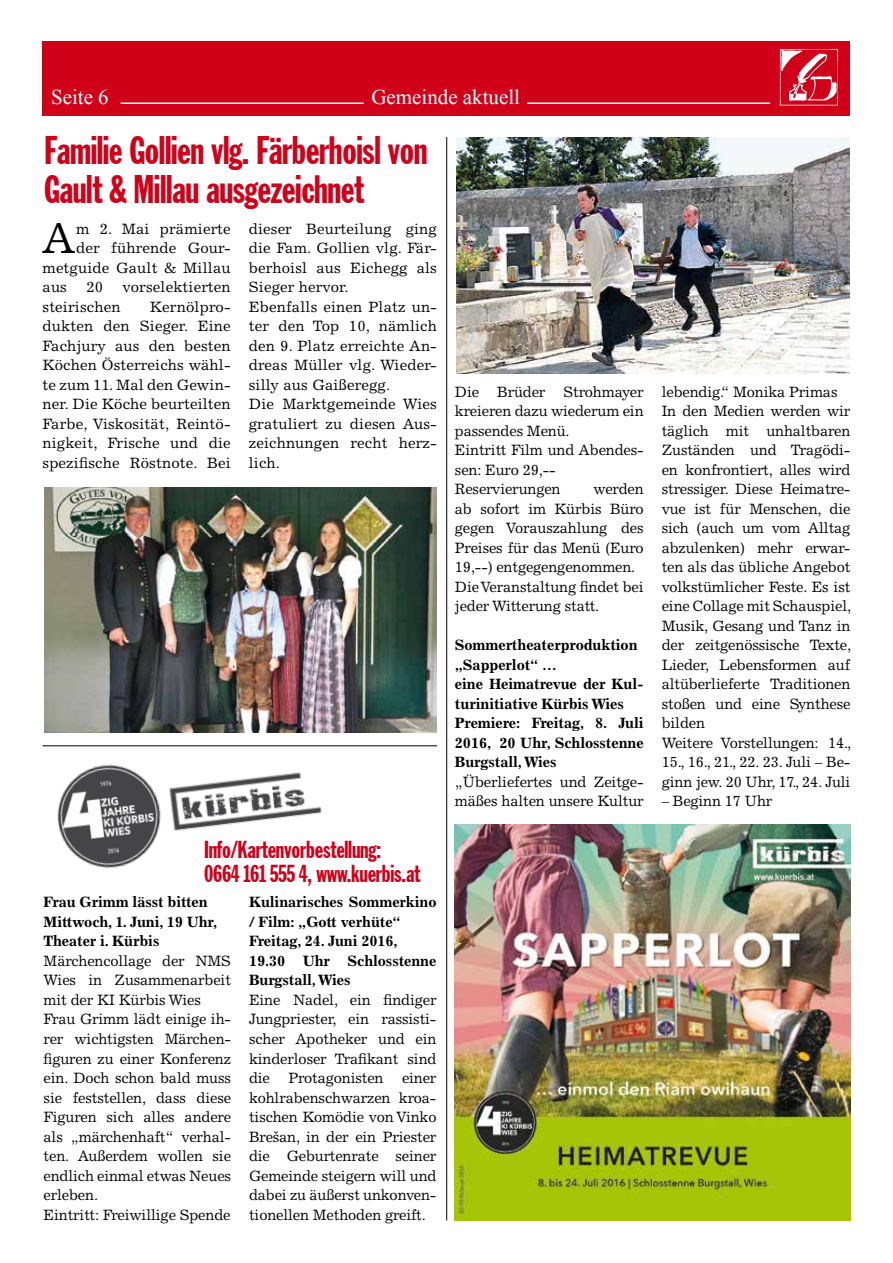
<style>
.page{position:relative;width:893px;height:1263px;background:#fff}
.page>*{position:absolute;margin:0;border:0;box-sizing:border-box;transform-origin:0 0}
.t1{font:43.5px "Excelsior LT Std";color:#000}
.t2{font:extra-condensed 39px/39px "Franklin Gothic";letter-spacing:-.01em;color:#d10019}
.t3{font:extra-condensed 24px/24px "Franklin Gothic";letter-spacing:-.01em;color:#d10019}
.t4{font:21px "Times New Roman";color:#fff}
.t5{font:15px/19.5px "Excelsior LT Std";letter-spacing:-.01em;color:#000}
.t6{font:15px/19.5px "Excelsior LT Std";letter-spacing:.01em;color:#000}
.t7{font:700 15px/19.5px "Excelsior LT Std";letter-spacing:-.01em;color:#000}
</style>
<div class="page">
<hr style="left:446px;top:137px;width:1px;height:1083px;background:#000">
<div style="left:42px;top:42px;width:808px;height:74px;background:#d10019"></div>
<img style="left:779px;top:49px;width:60px;height:57px">
<hr style="left:527px;top:102px;width:243px;height:2px;background:#fff">
<hr style="left:121px;top:102px;width:243px;height:2px;background:#fff">
<img style="left:456px;top:138px;width:394px;height:235px">
<img style="left:44px;top:487px;width:393px;height:245px">
<img style="left:455px;top:825px;width:395px;height:395px">
<img style="left:47px;top:746px;width:287px;height:123px">
<hr style="left:42px;top:745px;width:395px;height:1px;background:#000">
<h3 class="t4" style="left:51px;top:83px;width:59px">Seite 6</h3>
<h3 class="t4" style="left:371px;top:83px;width:150px">Gemeinde aktuell</h3>
<h2 class="t2" style="left:44px;top:132px;width:385px">Familie Gollien vlg. Färberhoisl von<br>Gault &amp; Millau ausgezeichnet</h2>
<h1 class="t1" style="left:42px;top:213px;width:35px">A</h1>
<p class="t6" style="left:76px;top:219px;width:156px">m 2. Mai prämierte</p>
<p class="t6" style="left:76px;top:238px;width:156px">der führende Gour-</p>
<p class="t6" style="left:43px;top:258px;width:190px">metguide Gault &amp; Millau</p>
<p class="t5" style="left:43px;top:277px;width:26px">aus</p>
<p class="t5" style="left:86px;top:277px;width:18px">20</p>
<p class="t6" style="left:122px;top:277px;width:110px">vorselektierten</p>
<p class="t6" style="left:43px;top:297px;width:79px">steirischen</p>
<p class="t5" style="left:43px;top:297px;width:190px;text-align:justify;text-indent:107px">Kernölpro&shy;dukten den Sieger. Eine Fachjury aus den besten Köchen Österreichs wähl&shy;te zum 11. Mal den Gewin&shy;ner. Die Köche beurteilten Farbe, Viskosität, Reintö&shy;nigkeit, Frische und die spezifische Röstnote. Bei</p>
<p class="t6" style="left:249px;top:219px;width:190px">dieser Beurteilung ging die Fam. Gollien vlg. Fär&shy;berhoisl aus Eichegg als<br>Sieger hervor.<br>Ebenfalls einen Platz un&shy;ter den Top 10, nämlich den 9. Platz erreichte An&shy;dreas Müller vlg. Wieder&shy;silly aus Gaißeregg.<br>Die Marktgemeinde Wies gratuliert zu diesen Aus&shy;zeichnungen recht herz&shy;lich.</p>
<h3 class="t3" style="left:204px;top:838px;width:218px">Info/Kartenvorbestellung:<br>0664 161 555 4, www.kuerbis.at</h3>
<p class="t7" style="left:44px;top:893px;width:175px">Frau Grimm lässt bitten<br>Mittwoch, 1. Juni, 19 Uhr,<br>Theater i. Kürbis</p>
<p class="t5" style="left:44px;top:951px;width:189px">Märchencollage der NMS<br>Wies in Zusammenarbeit mit der KI Kürbis Wies<br>Frau Grimm lädt einige ih&shy;rer wichtigsten Märchen&shy;figuren zu einer Konferenz ein. Doch schon bald muss sie feststellen, dass diese<br>Figuren sich alles andere als „märchenhaft“ verhal&shy;ten. Außerdem wollen sie endlich einmal etwas Neues erleben.<br>Eintritt: Freiwillige Spende</p>
<p class="t7" style="left:249px;top:893px;width:189px">Kulinarisches Sommerkino / Film: „Gott verhüte“<br>Freitag, 24. Juni 2016,<br>19.30 Uhr Schlosstenne<br>Burgstall, Wies</p>
<p class="t5" style="left:249px;top:990px;width:189px;text-align:justify">Eine Nadel, ein findiger Jungpriester, ein rassisti&shy;scher Apotheker und ein kinderloser Trafikant sind die Protagonisten einer kohlrabenschwarzen kroa&shy;tischen Komödie von Vinko Brešan, in der ein Priester die Geburtenrate seiner Gemeinde steigern will und dabei zu äußerst unkonven&shy;tionellen Methoden greift.</p>
<p class="t5" style="left:455px;top:382px;width:190px">Die Brüder Strohmayer kreieren dazu wiederum ein passendes Menü.<br>Eintritt Film und Abendes&shy;sen: Euro 29,--<br>Reservierungen</p>
<p class="t5" style="left:455px;top:480px;width:190px;text-indent:138px">werden ab sofort im Kürbis Büro gegen Vorauszahlung des<br>Preises für das Menü (Euro<br>19,--) entgegengenommen.<br>Die Veranstaltung findet bei jeder Witterung statt.</p>
<p class="t7" style="left:455px;top:636px;width:190px">Sommertheaterproduktion „Sapperlot“ …<br>eine Heimatrevue der Kul&shy;turinitiative Kürbis Wies<br>Premiere: Freitag, 8. Juli<br>2016, 20 Uhr, Schlosstenne<br>Burgstall, Wies</p>
<p class="t5" style="left:455px;top:772px;width:190px">„Überliefertes und Zeitge&shy;mäßes halten unsere Kultur</p>
<p class="t5" style="left:662px;top:382px;width:191px">lebendig.“ Monika Primas<br>In den Medien werden wir täglich mit unhaltbaren<br>Zuständen und Tragödi&shy;en konfrontiert, alles wird stressiger. Diese Heimatre&shy;vue ist für Menschen, die sich (auch um vom Alltag abzulenken) mehr erwar&shy;ten als das übliche Angebot volkstümlicher Feste. Es ist eine Collage mit Schauspiel,<br>Musik, Gesang und Tanz in der zeitgenössische Texte,<br>Lieder, Lebensformen auf altüberlieferte Traditionen stoßen und eine Synthese bilden<br>Weitere Vorstellungen: 14.,<br>15., 16., 21., 22. 23. Juli – Be&shy;ginn jew. 20 Uhr, 17., 24. Juli</p>
<p class="t5" style="left:662px;top:792px;width:112px">– Beginn 17 Uhr</p>
</div>
